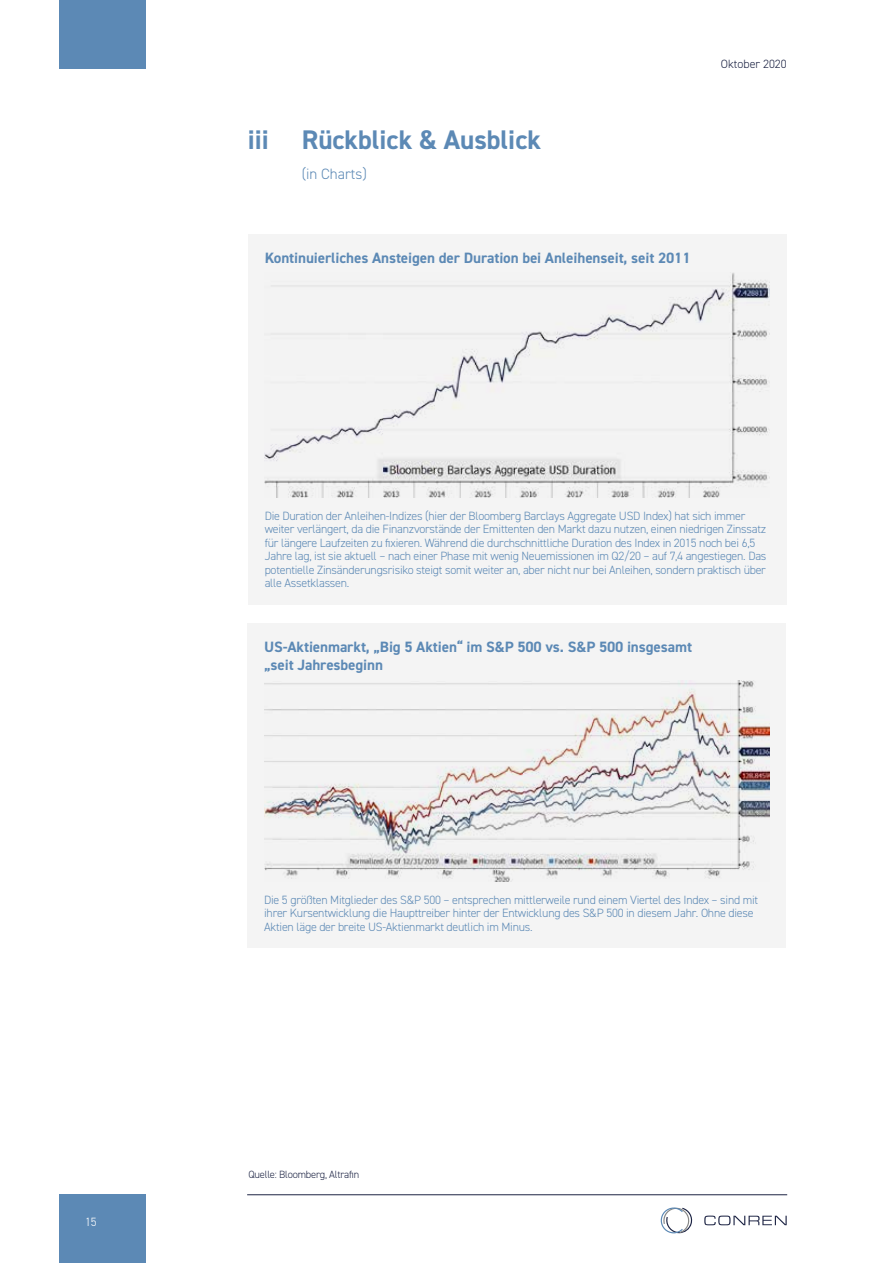
<style>
.page{position:relative;width:893px;height:1263px;background:#fff}
.page>*{position:absolute;margin:0;border:0;box-sizing:border-box;transform-origin:0 0}
.t1{font:700 27px "DIN2014";color:#5c89b5}
.t2{font:700 15px/18px "DIN2014";color:#5c89b5}
.t3{font:300 15px "DIN2014";color:#5c89b5}
.t4{font:300 12px/13.5px "DIN2014";letter-spacing:-.02em;color:#5c89b5}
.t5{font:300 12px "DIN2014";color:#1d2444}
.t6{font:300 12px "DIN2014";color:#fff}
.t7{font:300 10.5px "DIN2014";letter-spacing:-.02em;color:#1d2444}
</style>
<div class="page">
<div style="left:60px;top:1195px;width:86px;height:68px;background:#5c89b5"></div>
<div style="left:60px;top:0;width:86px;height:68px;background:#5c89b5"></div>
<hr style="left:247px;top:1194px;width:540px;height:1px;background:#1d2444">
<svg style="left:660px;top:1207px;width:33px;height:26px"></svg>
<svg style="left:704px;top:1215px;width:83px;height:10px"></svg>
<div style="left:248px;top:234px;width:539px;height:370px;background:#f4f4f4"></div>
<img style="left:265px;top:273px;width:505px;height:225px">
<div style="left:247px;top:623px;width:539px;height:325px;background:#f4f4f4"></div>
<img style="left:264px;top:680px;width:506px;height:202px">
<p class="t6" style="left:85px;top:1215px;width:13px">15</p>
<h1 class="t1" style="left:248px;top:125px;width:295px">iii Rückblick &amp; Ausblick</h1>
<p class="t3" style="left:302px;top:166px;width:67px">(in Charts)</p>
<p class="t2" style="left:265px;top:249px;width:428px">Kontinuierliches Ansteigen der Duration bei Anleihenseit, seit 2011</p>
<p class="t5" style="left:721px;top:58px;width:67px">Oktober 2020</p>
<p class="t4" style="left:265px;top:509px;width:503px">Die Duration der Anleihen-Indizes (hier der Bloomberg Barclays Aggregate USD Index) hat sich immer weiter verlängert, da die Finanzvorstände der Emittenten den Markt dazu nutzen, einen niedrigen Zinssatz für längere Laufzeiten zu fixieren. Während die durchschnittliche Duration des Index in 2015 noch bei 6,5<br>Jahre lag, ist sie aktuell – nach einer Phase mit wenig Neuemissionen im Q2/20 – auf 7,4 angestiegen. Das potentielle Zinsänderungsrisiko steigt somit weiter an, aber nicht nur bei Anleihen, sondern praktisch über alle Assetklassen.</p>
<p class="t2" style="left:264px;top:638px;width:430px">US-Aktienmarkt, „Big 5 Aktien“ im S&amp;P 500 vs. S&amp;P 500 insgesamt „seit Jahresbeginn</p>
<p class="t4" style="left:264px;top:893px;width:496px">Die 5 größten Mitglieder des S&amp;P 500 – entsprechen mittlerweile rund einem Viertel des Index – sind mit ihrer Kursentwicklung die Haupttreiber hinter der Entwicklung des S&amp;P 500 in diesem Jahr. Ohne diese<br>Aktien läge der breite US-Aktienmarkt deutlich im Minus.</p>
<p class="t7" style="left:248px;top:1168px;width:112px">Quelle: Bloomberg, Altrafin</p>
</div>
